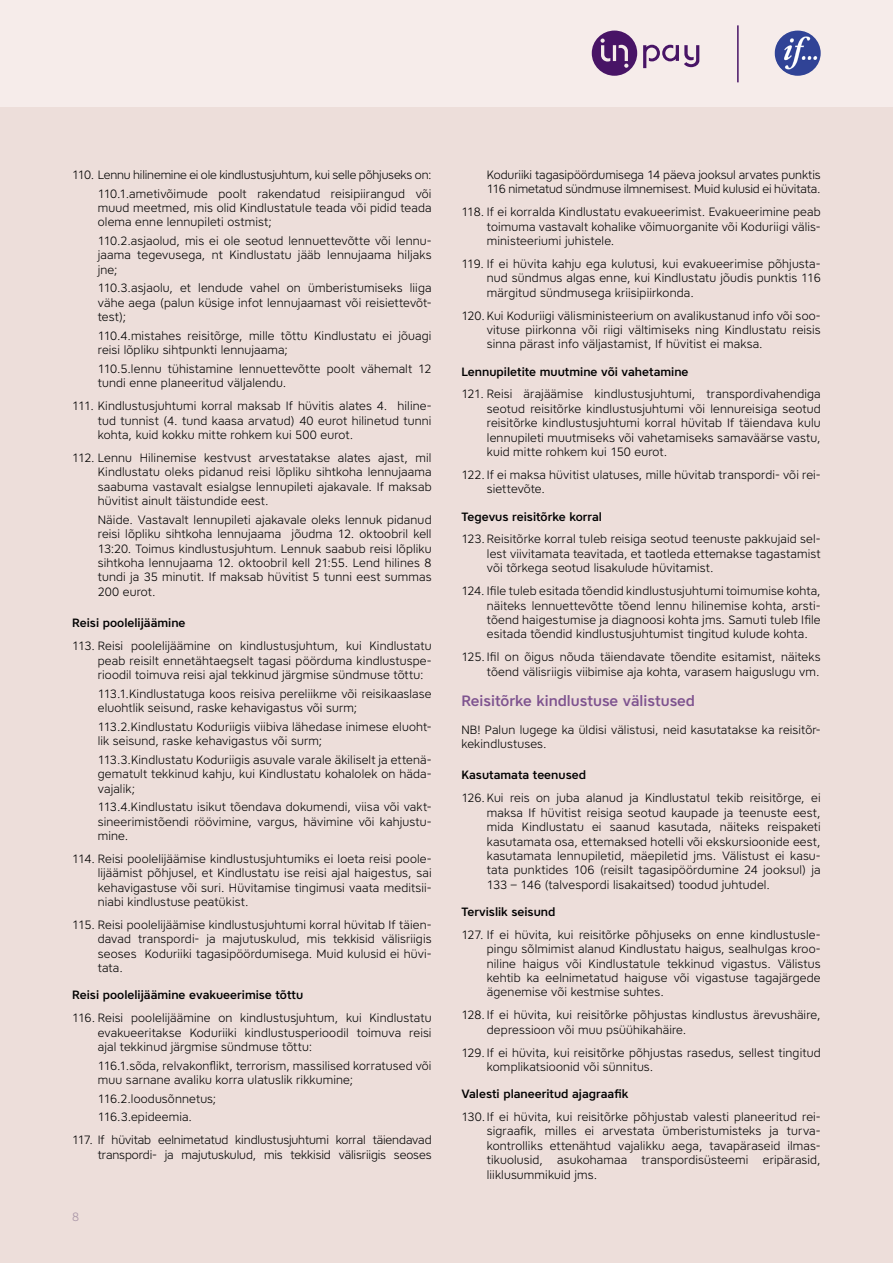
<style>
.page{position:relative;width:893px;height:1263px;background:#fff}
.page>*{position:absolute;margin:0;border:0;box-sizing:border-box;transform-origin:0 0}
.t1{font:500 15px "Core Sans A55";color:#7e538f}
.t2{font:300 12px/14.4px "Core Sans A35";letter-spacing:.01em;color:#000;text-align:justify}
.t3{font:300 12px/18.6px "Core Sans A35";letter-spacing:-.01em;color:#000;text-align:right}
.t4{font:500 12px "Core Sans A55";color:#000}
.t5{font:300 12px "Core Sans A35";color:#aa96a7}
</style>
<div class="page">
<div style="left:0;top:106px;width:893px;height:1157px;background:#eddeda"></div>
<div style="left:0;top:0;width:893px;height:106px;background:#f6ecea"></div>
<svg style="left:592px;top:31px;width:107px;height:45px"></svg>
<img style="left:775px;top:31px;width:46px;height:45px;border-radius:23px">
<hr style="left:737px;top:25px;width:2px;height:57px;background:#481466">
<p class="t3" style="left:72px;top:165px;width:361px">110. Lennu hilinemine ei ole kindlustusjuhtum, kui selle põhjuseks on:<br>110.1.ametivõimude poolt rakendatud reisipiirangud või</p>
<p class="t2" style="left:98px;top:200px;width:335px">muud meetmed, mis olid Kindlustatule teada või pidid teada olema enne lennupileti ostmist;</p>
<p class="t2" style="left:98px;top:233px;width:335px">110.2.asjaolud, mis ei ole seotud lennuettevõtte või lennu&shy;jaama tegevusega, nt Kindlustatu jääb lennujaama hiljaks jne;</p>
<p class="t2" style="left:98px;top:281px;width:335px">110.3.asjaolu, et lendude vahel on ümberistumiseks liiga vähe aega (palun küsige infot lennujaamast või reisiettevõt&shy;test);</p>
<p class="t2" style="left:98px;top:328px;width:335px">110.4.mistahes reisitõrge, mille tõttu Kindlustatu ei jõuagi reisi lõpliku sihtpunkti lennujaama;</p>
<p class="t2" style="left:98px;top:361px;width:335px">110.5.lennu tühistamine lennuettevõtte poolt vähemalt 12 tundi enne planeeritud väljalendu.</p>
<p class="t2" style="left:98px;top:399px;width:335px;text-indent:-26px">111. Kindlustusjuhtumi korral maksab If hüvitis alates 4. hiline&shy;tud tunnist (4. tund kaasa arvatud) 40 eurot hilinetud tunni kohta, kuid kokku mitte rohkem kui 500 eurot.</p>
<p class="t2" style="left:98px;top:450px;width:335px;text-indent:-26px">112. Lennu Hilinemise kestvust arvestatakse alates ajast, mil Kindlustatu oleks pidanud reisi lõpliku sihtkoha lennujaama saabuma vastavalt esialgse lennupileti ajakavale. If maksab hüvitist ainult täistundide eest.</p>
<p class="t2" style="left:98px;top:512px;width:335px">Näide. Vastavalt lennupileti ajakavale oleks lennuk pidanud reisi lõpliku sihtkoha lennujaama jõudma 12. oktoobril kell 13:20. Toimus kindlustusjuhtum. Lennuk saabub reisi lõpliku sihtkoha lennujaama 12. oktoobril kell 21:55. Lend hilines 8 tundi ja 35 minutit. If maksab hüvitist 5 tunni eest summas 200 eurot.</p>
<p class="t4" style="left:72px;top:615px;width:115px">Reisi poolelijäämine</p>
<p class="t2" style="left:98px;top:638px;width:335px;text-indent:-26px">113. Reisi poolelijäämine on kindlustusjuhtum, kui Kindlustatu peab reisilt ennetähtaegselt tagasi pöörduma kindlustuspe&shy;rioodil toimuva reisi ajal tekkinud järgmise sündmuse tõttu:</p>
<p class="t2" style="left:98px;top:686px;width:335px">113.1.Kindlustatuga koos reisiva pereliikme või reisikaaslase eluohtlik seisund, raske kehavigastus või surm;</p>
<p class="t2" style="left:98px;top:719px;width:335px">113.2.Kindlustatu Koduriigis viibiva lähedase inimese eluoht&shy;lik seisund, raske kehavigastus või surm;</p>
<p class="t2" style="left:98px;top:752px;width:335px">113.3.Kindlustatu Koduriigis asuvale varale äkiliselt ja ettenä&shy;gematult tekkinud kahju, kui Kindlustatu kohalolek on häda&shy;vajalik;</p>
<p class="t2" style="left:98px;top:799px;width:335px">113.4.Kindlustatu isikut tõendava dokumendi, viisa või vakt&shy;sineerimistõendi röövimine, vargus, hävimine või kahjustu&shy;mine.</p>
<p class="t2" style="left:98px;top:851px;width:335px;text-indent:-26px">114. Reisi poolelijäämise kindlustusjuhtumiks ei loeta reisi poole&shy;lijäämist põhjusel, et Kindlustatu ise reisi ajal haigestus, sai kehavigastuse või suri. Hüvitamise tingimusi vaata meditsii&shy;niabi kindlustuse peatükist.</p>
<p class="t2" style="left:98px;top:917px;width:335px;text-indent:-26px">115. Reisi poolelijäämise kindlustusjuhtumi korral hüvitab If täien&shy;davad transpordi- ja majutuskulud, mis tekkisid välisriigis seoses Koduriiki tagasipöördumisega. Muid kulusid ei hüvi&shy;tata.</p>
<p class="t4" style="left:72px;top:987px;width:232px">Reisi poolelijäämine evakueerimise tõttu</p>
<p class="t2" style="left:98px;top:1010px;width:335px;text-indent:-26px">116. Reisi poolelijäämine on kindlustusjuhtum, kui Kindlustatu evakueeritakse Koduriiki kindlustusperioodil toimuva reisi ajal tekkinud järgmise sündmuse tõttu:</p>
<p class="t2" style="left:98px;top:1058px;width:335px">116.1.sõda, relvakonflikt, terrorism, massilised korratused või muu sarnane avaliku korra ulatuslik rikkumine;</p>
<p class="t2" style="left:98px;top:1089px;width:120px;line-height:18.6px">116.2.loodusõnnetus;<br>116.3.epideemia.</p>
<p class="t3" style="left:72px;top:1133px;width:361px;line-height:14.4px">117. If hüvitab eelnimetatud kindlustusjuhtumi korral täiendavad transpordi- ja majutuskulud, mis tekkisid välisriigis seoses</p>
<p class="t5" style="left:72px;top:1208px;width:9px">8</p>
<p class="t2" style="left:487px;top:167px;width:335px">Koduriiki tagasipöördumisega 14 päeva jooksul arvates punktis<br>116 nimetatud sündmuse ilmnemisest. Muid kulusid ei hüvitata.</p>
<p class="t2" style="left:487px;top:204px;width:335px;text-indent:-26px">118. If ei korralda Kindlustatu evakueerimist. Evakueerimine peab toimuma vastavalt kohalike võimuorganite või Koduriigi välis&shy;ministeeriumi juhistele.</p>
<p class="t2" style="left:487px;top:256px;width:335px;text-indent:-26px">119. If ei hüvita kahju ega kulutusi, kui evakueerimise põhjusta&shy;nud sündmus algas enne, kui Kindlustatu jõudis punktis 116 märgitud sündmusega kriisipiirkonda.</p>
<p class="t2" style="left:487px;top:308px;width:335px;text-indent:-26px">120. Kui Koduriigi välisministeerium on avalikustanud info või soo&shy;vituse piirkonna või riigi vältimiseks ning Kindlustatu reisis sinna pärast info väljastamist, If hüvitist ei maksa.</p>
<p class="t4" style="left:461px;top:363px;width:229px">Lennupiletite muutmine või vahetamine</p>
<p class="t2" style="left:487px;top:387px;width:335px;text-indent:-26px">121. Reisi ärajäämise kindlustusjuhtumi, transpordivahendiga seotud reisitõrke kindlustusjuhtumi või lennureisiga seotud reisitõrke kindlustusjuhtumi korral hüvitab If täiendava kulu lennupileti muutmiseks või vahetamiseks samaväärse vastu, kuid mitte rohkem kui 150 eurot.</p>
<p class="t2" style="left:487px;top:467px;width:335px;text-indent:-26px">122. If ei maksa hüvitist ulatuses, mille hüvitab transpordi- või rei&shy;siettevõte.</p>
<p class="t4" style="left:461px;top:508px;width:142px">Tegevus reisitõrke korral</p>
<p class="t2" style="left:487px;top:532px;width:335px;text-indent:-26px">123.Reisitõrke korral tuleb reisiga seotud teenuste pakkujaid sel&shy;lest viivitamata teavitada, et taotleda ettemakse tagastamist või tõrkega seotud lisakulude hüvitamist.</p>
<p class="t2" style="left:487px;top:583px;width:335px;text-indent:-26px">124. Ifile tuleb esitada tõendid kindlustusjuhtumi toimumise kohta, näiteks lennuettevõtte tõend lennu hilinemise kohta, arsti&shy;tõend haigestumise ja diagnoosi kohta jms. Samuti tuleb Ifile esitada tõendid kindlustusjuhtumist tingitud kulude kohta.</p>
<p class="t2" style="left:461px;top:650px;width:361px;text-align:right">125. Ifil on õigus nõuda täiendavate tõendite esitamist, näiteks tõend välisriigis viibimise aja kohta, varasem haiguslugu vm.</p>
<p class="t1" style="left:461px;top:691px;width:235px">Reisitõrke kindlustuse välistused</p>
<p class="t2" style="left:461px;top:722px;width:361px">NB! Palun lugege ka üldisi välistusi, neid kasutatakse ka reisitõr&shy;kekindlustuses.</p>
<p class="t4" style="left:461px;top:767px;width:126px">Kasutamata teenused</p>
<p class="t2" style="left:487px;top:791px;width:335px;text-indent:-26px">126. Kui reis on juba alanud ja Kindlustatul tekib reisitõrge, ei maksa If hüvitist reisiga seotud kaupade ja teenuste eest, mida Kindlustatu ei saanud kasutada, näiteks reispaketi kasutamata osa, ettemaksed hotelli või ekskursioonide eest, kasutamata lennupiletid, mäepiletid jms. Välistust ei kasu&shy;tata punktides 106 (reisilt tagasipöördumine 24 jooksul) ja 133 – 146 (talvespordi lisakaitsed) toodud juhtudel.</p>
<p class="t4" style="left:461px;top:904px;width:96px">Tervislik seisund</p>
<p class="t2" style="left:487px;top:927px;width:335px;text-indent:-26px">127. If ei hüvita, kui reisitõrke põhjuseks on enne kindlustusle&shy;pingu sõlmimist alanud Kindlustatu haigus, sealhulgas kroo&shy;niline haigus või Kindlustatule tekkinud vigastus. Välistus kehtib ka eelnimetatud haiguse või vigastuse tagajärgede ägenemise või kestmise suhtes.</p>
<p class="t2" style="left:487px;top:1008px;width:335px;text-indent:-26px">128. If ei hüvita, kui reisitõrke põhjustas kindlustus ärevushäire, depressioon või muu psüühikahäire.</p>
<p class="t2" style="left:487px;top:1045px;width:335px;text-indent:-26px">129. If ei hüvita, kui reisitõrke põhjustas rasedus, sellest tingitud komplikatsioonid või sünnitus.</p>
<p class="t4" style="left:461px;top:1086px;width:169px">Valesti planeeritud ajagraafik</p>
<p class="t2" style="left:487px;top:1109px;width:335px;text-indent:-26px">130.If ei hüvita, kui reisitõrke põhjustab valesti planeeritud rei&shy;sigraafik, milles ei arvestata ümberistumisteks ja turva&shy;kontrolliks ettenähtud vajalikku aega, tavapäraseid ilmas&shy;tikuolusid, asukohamaa transpordisüsteemi eripärasid, liiklusummikuid jms.</p>
</div>
